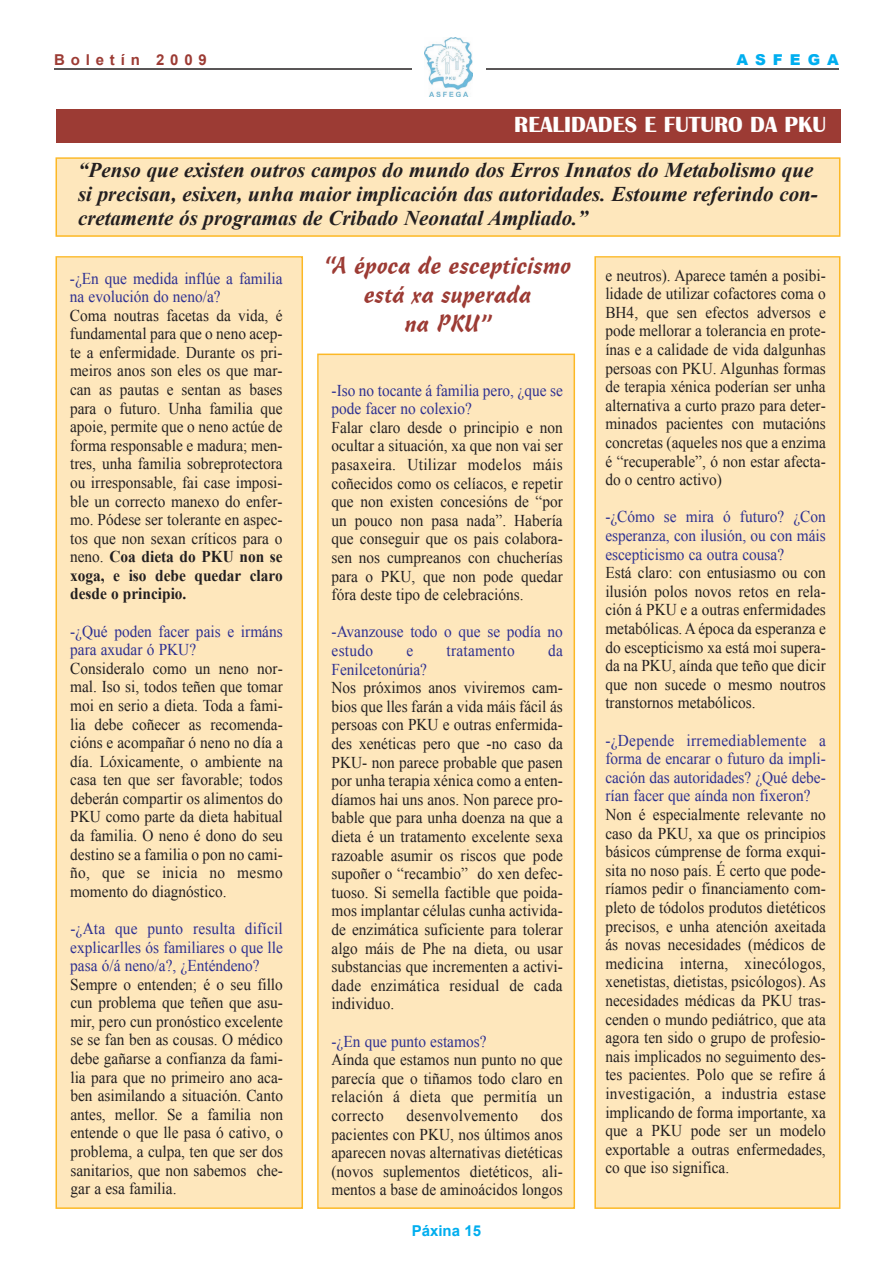
<style>
.page{position:relative;width:893px;height:1263px;background:#fff}
.page>*{position:absolute;margin:0;border:0;box-sizing:border-box;transform-origin:0 0}
.t1{font:24px/28.8px "Freehand 471 BT";color:#9c3b34;text-align:center}
.t2{font:700 22.5px "Britannic";color:#fff}
.t3{font:italic 700 21px/24px "Times New Roman";color:#231f20}
.t4{font:16.5px/18.6px "Times New Roman";color:#231f20;text-align:justify;scale:.93 1}
.t5{font:16.5px/18.6px "Times New Roman";color:#2e3092;scale:.93 1}
.t6{font:16.5px "Times New Roman";letter-spacing:.02em;color:#231f20;scale:.93 1}
.t7{font:16.5px "Times New Roman";letter-spacing:.02em;color:#2e3092;scale:.93 1}
.t8{font:700 15px "Arial";letter-spacing:.39em;color:#9c3b34}
.t9{font:700 15px "Arial";color:#00aeef}
.t10{font:900 15px "Arial";letter-spacing:.465em;color:#00aeef}
.s1{font-weight:700}
</style>
<div class="page">
<hr style="left:54px;top:68px;width:785px;height:2px;background:#231f20">
<div style="left:412px;top:36px;width:74px;height:67px;background:#fff"></div>
<img style="left:424px;top:38px;width:48px;height:59px">
<div style="left:57px;top:159px;width:782px;height:76px;background:#fee7bc"></div>
<div style="left:56px;top:157px;width:784px;height:80px;border:2px solid #fcb825"></div>
<div style="left:56px;top:109px;width:784px;height:34px;background:#9c3b34"></div>
<div style="left:57px;top:258px;width:245px;height:949px;background:#fee7bc"></div>
<div style="left:56px;top:256px;width:247px;height:953px;border:2px solid #fcb825"></div>
<div style="left:319px;top:355px;width:255px;height:852px;background:#fee7bc"></div>
<div style="left:317px;top:354px;width:258px;height:855px;border:2px solid #fcb825"></div>
<div style="left:596px;top:258px;width:243px;height:949px;background:#fee7bc"></div>
<div style="left:594px;top:256px;width:246px;height:953px;border:2px solid #fcb825"></div>
<p class="t8" style="left:54px;top:51px;width:154px">Boletín 2009</p>
<p class="t10" style="left:736px;top:48px;width:104px">ASFEGA</p>
<h2 class="t2" style="left:514px;top:113px;width:313px">REALIDADES E FUTURO DA PKU</h2>
<p class="t3" style="left:78px;top:158px;width:740px">“Penso que existen outros campos do mundo dos Erros Innatos do Metabolismo que si precisan, esixen, unha maior implicación das autoridades. Estoume referindo con&shy;cretamente ós programas de Cribado Neonatal Ampliado.”</p>
<p class="t5" style="left:70px;top:269px;width:230px">-¿En que medida inflúe a familia na evolución do neno/a?</p>
<p class="t4" style="left:70px;top:306px;width:230px">Coma noutras facetas da vida, é fundamental para que o neno acep&shy;te a enfermidade. Durante os pri&shy;meiros anos son eles os que mar&shy;can as pautas e sentan as bases para o futuro. Unha familia que apoie, permite que o neno actúe de forma responsable e madura; men&shy;tres, unha familia sobreprotectora ou irresponsable, fai case imposi&shy;ble un correcto manexo do enfer&shy;mo. Pódese ser tolerante en aspec&shy;tos que non sexan críticos para o neno. <span class="s1">Coa dieta do PKU non se xoga, e iso debe quedar claro desde o principio.</span></p>
<p class="t5" style="left:70px;top:622px;width:230px">-¿Qué poden facer pais e irmáns para axudar ó PKU?</p>
<p class="t4" style="left:70px;top:659px;width:230px">Consideralo como un neno nor&shy;mal. Iso si, todos teñen que tomar moi en serio a dieta. Toda a fami&shy;lia debe coñecer as recomenda&shy;cións e acompañar ó neno no día a día. Lóxicamente, o ambiente na casa ten que ser favorable; todos deberán compartir os alimentos do PKU como parte da dieta habitual da familia. O neno é dono do seu destino se a familia o pon no cami&shy;ño, que se inicia no mesmo momento do diagnóstico.</p>
<p class="t5" style="left:70px;top:919px;width:230px;text-align:justify">-¿Ata que punto resulta difícil explicarlles ós familiares o que lle pasa ó/á neno/a?, ¿Enténdeno?</p>
<p class="t4" style="left:70px;top:975px;width:230px">Sempre o entenden; é o seu fillo cun problema que teñen que asu&shy;mir, pero cun pronóstico excelente se se fan ben as cousas. O médico debe gañarse a confianza da fami&shy;lia para que no primeiro ano aca&shy;ben asimilando a situación. Canto antes, mellor. Se a familia non entende o que lle pasa ó cativo, o problema, a culpa, ten que ser dos sanitarios, que non sabemos che&shy;gar a esa familia.</p>
<h1 class="t1" style="left:325px;top:251px;width:248px">“A época de escepticismo está xa superada<br>na PKU”</h1>
<p class="t5" style="left:332px;top:381px;width:250px">-Iso no tocante á familia pero, ¿que se pode facer no colexio?</p>
<p class="t4" style="left:332px;top:418px;width:250px">Falar claro desde o principio e non ocultar a situación, xa que non vai ser pasaxeira. Utilizar modelos máis coñecidos como os celíacos, e repetir que non existen concesións de “por un pouco non pasa nada”. Habería que conseguir que os pais colabora&shy;sen nos cumpreanos con chucherías para o PKU, que non pode quedar fóra deste tipo de celebracións.</p>
<p class="t5" style="left:332px;top:623px;width:250px">-Avanzouse todo o que se podía no estudo</p>
<p class="t5" style="left:406px;top:641px;width:9px">e</p>
<p class="t7" style="left:446px;top:641px;width:75px">tratamento</p>
<p class="t5" style="left:548px;top:641px;width:17px">da</p>
<p class="t5" style="left:332px;top:660px;width:104px">Fenilcetonúria?</p>
<p class="t4" style="left:331px;top:678px;width:250px">Nos próximos anos viviremos cam&shy;bios que lles farán a vida máis fácil ás persoas con PKU e outras enfermida&shy;des xenéticas pero que -no caso da PKU- non parece probable que pasen por unha terapia xénica como a enten&shy;díamos hai uns anos. Non parece pro&shy;bable que para unha doenza na que a dieta é un tratamento excelente sexa razoable asumir os riscos que pode supoñer o “recambio” do xen defec&shy;tuoso. Si semella factible que poida&shy;mos implantar células cunha activida&shy;de enzimática suficiente para tolerar algo máis de Phe na dieta, ou usar substancias que incrementen a activi&shy;dade enzimática residual de cada individuo.</p>
<p class="t5" style="left:331px;top:1032px;width:168px">-¿En que punto estamos?</p>
<p class="t4" style="left:331px;top:1050px;width:250px">Aínda que estamos nun punto no que parecía que o tiñamos todo claro en relación á dieta que permitía un correcto</p>
<p class="t4" style="left:331px;top:1106px;width:250px;text-indent:209px">dos pacientes con PKU, nos últimos anos aparecen novas alternativas dietéticas (novos suplementos dietéticos, ali&shy;mentos a base de aminoácidos longos</p>
<p class="t6" style="left:406px;top:1106px;width:122px">desenvolvemento</p>
<p class="t9" style="left:412px;top:1223px;width:71px">Páxina 15</p>
<p class="t4" style="left:605px;top:266px;width:239px">e neutros). Aparece tamén a posibi&shy;lidade de utilizar cofactores coma o BH4, que sen efectos adversos e pode mellorar a tolerancia en prote&shy;ínas e a calidade de vida dalgunhas persoas con PKU. Algunhas formas de terapia xénica poderían ser unha alternativa a curto prazo para deter&shy;minados pacientes con mutacións concretas (aqueles nos que a enzima é “recuperable”, ó non estar afecta&shy;do o centro activo)</p>
<p class="t5" style="left:605px;top:507px;width:239px;text-align:justify">-¿Cómo se mira ó futuro? ¿Con esperanza, con ilusión, ou con máis escepticismo ca outra cousa?</p>
<p class="t4" style="left:605px;top:563px;width:239px">Está claro: con entusiasmo ou con ilusión polos novos retos en rela&shy;ción á PKU e a outras enfermidades metabólicas. A época da esperanza e do escepticismo xa está moi supera&shy;da na PKU, aínda que teño que dicir que non sucede o mesmo noutros transtornos metabólicos.</p>
<p class="t5" style="left:605px;top:731px;width:239px;text-align:justify">-¿Depende irremediablemente a forma de encarar o futuro da impli&shy;cación das autoridades? ¿Qué debe&shy;rían facer que aínda non fixeron?</p>
<p class="t4" style="left:605px;top:805px;width:239px">Non é especialmente relevante no caso da PKU, xa que os principios básicos cúmprense de forma exqui&shy;sita no noso país. É certo que pode&shy;ríamos pedir o financiamento com&shy;pleto de tódolos produtos dietéticos precisos, e unha atención axeitada ás novas necesidades (médicos de medicina interna, xinecólogos, xenetistas, dietistas, psicólogos). As necesidades médicas da PKU tras&shy;cenden o mundo pediátrico, que ata agora ten sido o grupo de profesio&shy;nais implicados no seguimento des&shy;tes pacientes. Polo que se refire á investigación, a industria estase implicando de forma importante, xa que a PKU pode ser un modelo exportable a outras enfermedades, co que iso significa.</p>
</div>
